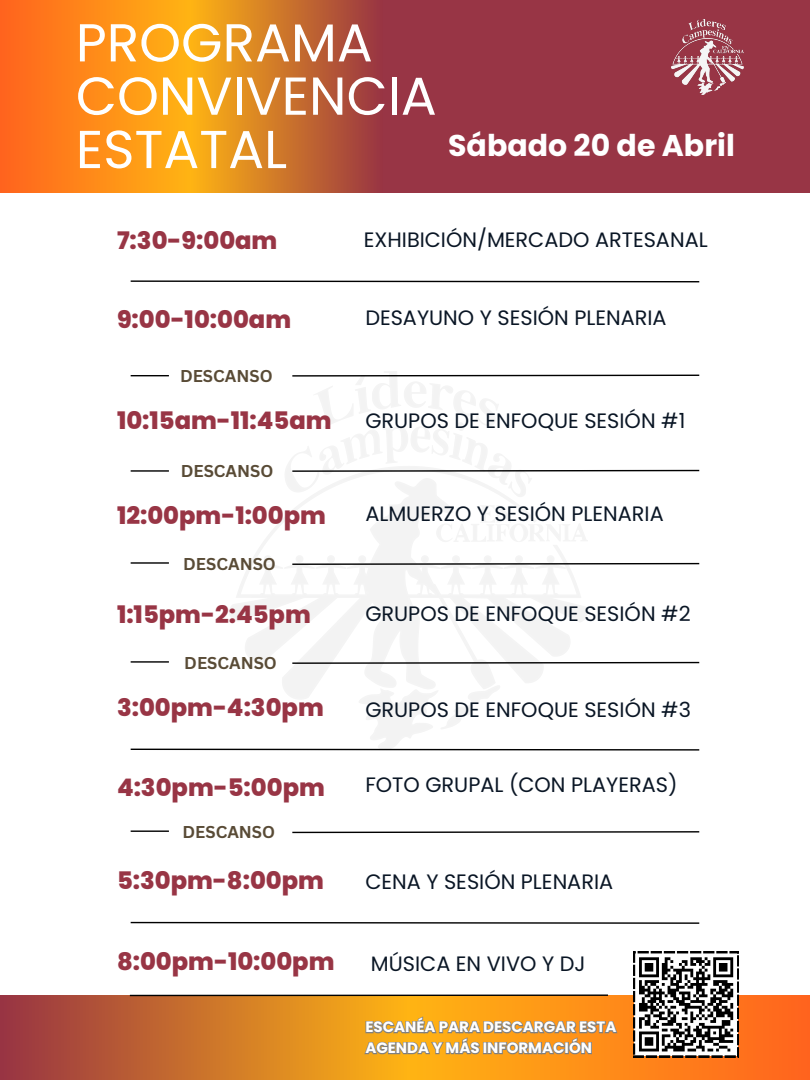
<style>
.page{position:relative;width:810px;height:1080px;background:#fff}
.page>*{position:absolute;margin:0;border:0;box-sizing:border-box;transform-origin:0 0}
.t1{font:53.31px/53.3px "Poppins";color:#fff}
.t2{font:700 30px "Poppins";color:#fff}
.t3{font:800 24.19px "Poppins";color:#983545}
.t4{font:20.81px "Poppins";color:#0a1625}
.t5{font:700 16.69px "Canva Sans";color:#594b36}
.t6{font:700 15px/20.9px "Poppins";color:#fff}
</style>
<div class="page">
<svg style="left:130px;top:280px;width:570px;height:3px"></svg>
<div style="left:45px;top:0;width:765px;height:192px;background:#983545"></div>
<svg style="left:130px;top:748px;width:570px;height:3px"></svg>
<svg style="left:0;top:995px;width:810px;height:85px;background:#db7825"></svg>
<svg style="left:0;top:0;width:365px;height:192px;background:#e88220"></svg>
<img style="left:672px;top:19px;width:71px;height:76px">
<hr style="left:131px;top:375px;width:38px;height:1px;background:#000">
<svg style="left:292px;top:374px;width:408px;height:3px"></svg>
<hr style="left:131px;top:470px;width:38px;height:2px;background:#000">
<svg style="left:291px;top:469px;width:409px;height:4px"></svg>
<hr style="left:131px;top:562px;width:38px;height:2px;background:#000">
<svg style="left:291px;top:562px;width:409px;height:4px"></svg>
<hr style="left:131px;top:661px;width:38px;height:2px;background:#000">
<svg style="left:292px;top:661px;width:408px;height:4px"></svg>
<svg style="left:130px;top:921px;width:570px;height:3px"></svg>
<hr style="left:131px;top:830px;width:38px;height:2px;background:#000">
<svg style="left:292px;top:831px;width:408px;height:3px"></svg>
<svg style="left:633px;top:952px;width:106px;height:105px"></svg>
<svg style="left:363px;top:1015px;width:256px;height:41px;background:#ce943d"></svg>
<svg style="left:128px;top:994px;width:481px;height:3px"></svg>
<p class="t1" style="left:76px;top:16px;width:362px">PROGRAMA<br>CONVIVENCIA<br>ESTATAL</p>
<h2 class="t2" style="left:448px;top:125px;width:288px">Sábado 20 de Abril</h2>
<h4 class="t3" style="left:117px;top:223px;width:162px">7:30-9:00am</h4>
<h3 class="t4" style="left:364px;top:225px;width:345px">EXHIBICIÓN/MERCADO ARTESANAL</h3>
<h4 class="t3" style="left:117px;top:303px;width:176px">9:00-10:00am</h4>
<h3 class="t4" style="left:365px;top:303px;width:303px">DESAYUNO Y SESIÓN PLENARIA</h3>
<h3 class="t5" style="left:180px;top:364px;width:94px">DESCANSO</h3>
<p class="t3" style="left:117px;top:404px;width:216px">10:15am-11:45am</p>
<h5 class="t4" style="left:365px;top:407px;width:322px">GRUPOS DE ENFOQUE SESIÓN #1</h5>
<h4 class="t5" style="left:181px;top:459px;width:94px">DESCANSO</h4>
<h4 class="t3" style="left:117px;top:499px;width:210px">12:00pm-1:00pm</h4>
<h3 class="t4" style="left:365px;top:499px;width:300px">ALMUERZO Y SESIÓN PLENARIA</h3>
<h3 class="t5" style="left:183px;top:552px;width:94px">DESCANSO</h3>
<h5 class="t3" style="left:117px;top:597px;width:195px">1:15pm-2:45pm</h5>
<h3 class="t4" style="left:365px;top:599px;width:327px">GRUPOS DE ENFOQUE SESIÓN #2</h3>
<h4 class="t5" style="left:184px;top:652px;width:94px">DESCANSO</h4>
<h4 class="t3" style="left:117px;top:691px;width:208px">3:00pm-4:30pm</h4>
<h5 class="t4" style="left:365px;top:695px;width:327px">GRUPOS DE ENFOQUE SESIÓN #3</h5>
<h3 class="t3" style="left:117px;top:770px;width:209px">4:30pm-5:00pm</h3>
<h3 class="t5" style="left:183px;top:820px;width:94px">DESCANSO</h3>
<h4 class="t3" style="left:117px;top:864px;width:208px">5:30pm-8:00pm</h4>
<h5 class="t4" style="left:365px;top:771px;width:314px">FOTO GRUPAL (CON PLAYERAS)</h5>
<h4 class="t4" style="left:365px;top:867px;width:249px">CENA Y SESIÓN PLENARIA</h4>
<h3 class="t3" style="left:117px;top:944px;width:219px">8:00pm-10:00pm</h3>
<h5 class="t4" style="left:371px;top:949px;width:216px">MÚSICA EN VIVO Y DJ</h5>
<h4 class="t6" style="left:365px;top:1017px;width:253px">ESCANÉA PARA DESCARGAR ESTA<br>AGENDA Y MÁS INFORMACIÓN</h4>
</div>
